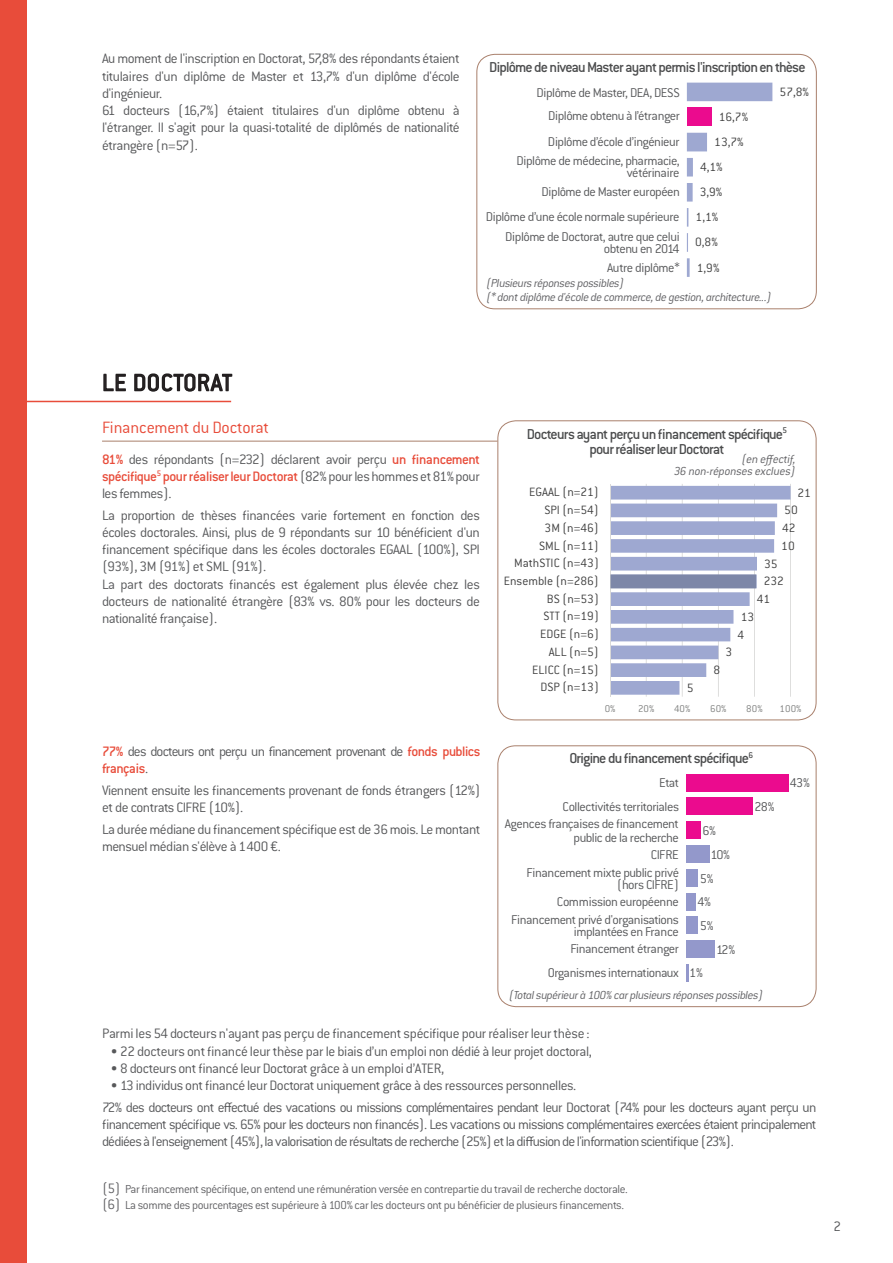
<style>
.page{position:relative;width:893px;height:1263px;background:#fff}
.page>*{position:absolute;margin:0;border:0;box-sizing:border-box;transform-origin:0 0}
.t1{font:300 25.5px "Conduit ITC Pro";letter-spacing:.02em;color:#231f20}
.t2{font:300 18px "Conduit ITC Pro";letter-spacing:-.015em;color:#e84c3a}
.t3{font:500 15.75px/15px "Conduit ITC Pro";letter-spacing:-.055em;color:#4b4c4d;text-align:center}
.t4{font:300 15px/17.2px "Conduit ITC Pro";letter-spacing:-.035em;color:#57585a}
.t5{font:300 15px/17.2px "Conduit ITC Pro";letter-spacing:-.055em;color:#57585a}
.t6{font:300 15px/17.2px "Conduit ITC Pro";letter-spacing:-.06em;color:#57585a}
.t7{font:300 13.95px/12px "Conduit ITC Pro";letter-spacing:-.035em;color:#57585a;text-align:right}
.t8{font:300 13.2px "Conduit ITC Pro";color:#404040}
.t9{font:300 12.75px/16.2px "Conduit ITC Pro";letter-spacing:-.035em;color:#636366}
.t10{font:italic 300 12.75px/12px "Conduit ITC Pro";letter-spacing:-.03em;color:#636366;text-align:right}
.t11{font:300 10.8px "Conduit ITC Pro";letter-spacing:-.005em;color:#7f807f}
.s1{font-weight:500;color:#e84c3a}
.s2{font-size:15px}
</style>
<div class="page">
<div style="left:0;top:0;width:27px;height:1263px;background:#e84c3a"></div>
<hr style="left:26px;top:401px;width:205px;height:1px;background:#e84c3a">
<svg style="left:103px;top:373px;width:23px;height:19px"></svg>
<svg style="left:134px;top:373px;width:99px;height:19px"></svg>
<hr style="left:102px;top:441px;width:395px;height:1px;background:#a9806c">
<hr style="left:646px;top:484px;width:1px;height:213px;background:#d9d9d8">
<hr style="left:682px;top:484px;width:1px;height:213px;background:#d9d9d8">
<hr style="left:718px;top:484px;width:1px;height:213px;background:#d9d9d8">
<hr style="left:754px;top:484px;width:1px;height:213px;background:#d9d9d8">
<hr style="left:790px;top:484px;width:1px;height:213px;background:#d9d9d8">
<hr style="left:610px;top:484px;width:1px;height:213px;background:#d9d9d8">
<div style="left:497px;top:420px;width:319px;height:300px;border:1px solid #a9806c;border-radius:18px"></div>
<svg style="left:610px;top:486px;width:180px;height:209px"></svg>
<div style="left:476px;top:54px;width:341px;height:255px;border:1px solid #a9806c;border-radius:18px"></div>
<svg style="left:687px;top:83px;width:85px;height:194px"></svg>
<div style="left:497px;top:745px;width:319px;height:262px;border:1px solid #a9806c;border-radius:18px"></div>
<div style="left:686px;top:773px;width:102px;height:18px;background:#eb0b8e"></div>
<div style="left:686px;top:797px;width:66px;height:18px;background:#eb0b8e"></div>
<div style="left:686px;top:821px;width:14px;height:18px;background:#eb0b8e"></div>
<svg style="left:686px;top:845px;width:24px;height:18px"></svg>
<svg style="left:686px;top:916px;width:12px;height:18px"></svg>
<svg style="left:686px;top:869px;width:12px;height:41px"></svg>
<svg style="left:686px;top:940px;width:29px;height:18px"></svg>
<svg style="left:686px;top:964px;width:2px;height:18px"></svg>
<p class="t4" style="left:102px;top:50px;width:359px">Au moment de l'inscription en Doctorat, 57,8% des répondants étaient titulaires d'un diplôme de Master et 13,7% d'un diplôme d'école d'ingénieur.<br>61 docteurs (16,7%) étaient titulaires d'un diplôme obtenu à l'étranger. Il s'agit pour la quasi-totalité de diplômés de nationalité étrangère (n=57).</p>
<p class="t3" style="left:489px;top:60px;width:318px">Diplôme de niveau Master ayant permis l'inscription en thèse</p>
<p class="t7" style="left:536px;top:87px;width:145px">Diplôme de Master, DEA, DESS</p>
<p class="t7" style="left:548px;top:110px;width:133px">Diplôme obtenu à l’étranger</p>
<p class="t7" style="left:548px;top:136px;width:133px">Diplôme d’école d’ingénieur</p>
<p class="t7" style="left:516px;top:155px;width:165px">Diplôme de médecine, pharmacie, vétérinaire</p>
<p class="t7" style="left:541px;top:186px;width:140px">Diplôme de Master européen</p>
<p class="t7" style="left:486px;top:211px;width:195px">Diplôme d’une école normale supérieure</p>
<p class="t7" style="left:505px;top:231px;width:176px">Diplôme de Doctorat, autre que celui obtenu en 2014</p>
<p class="t7" style="left:607px;top:262px;width:74px">Autre diplôme*</p>
<p class="t8" style="left:719px;top:110px;width:31px">16,7%</p>
<p class="t8" style="left:714px;top:135px;width:31px">13,7%</p>
<p class="t8" style="left:700px;top:160px;width:24px">4,1%</p>
<p class="t8" style="left:700px;top:185px;width:24px">3,9%</p>
<p class="t8" style="left:696px;top:210px;width:24px">1,1%</p>
<p class="t8" style="left:695px;top:235px;width:24px">0,8%</p>
<p class="t8" style="left:697px;top:260px;width:24px">1,9%</p>
<p class="t10" style="left:486px;top:277px;width:287px;line-height:13.2px;text-align:left">(Plusieurs réponses possibles)<br>(* dont diplôme d'école de commerce, de gestion, architecture...)</p>
<p class="t8" style="left:780px;top:85px;width:31px">57,8%</p>
<h1 class="t1" style="left:102px;top:369px;width:132px">LE DOCTORAT</h1>
<p class="t2" style="left:102px;top:418px;width:168px">Financement du Doctorat</p>
<p class="t4" style="left:102px;top:450px;width:379px;text-align:justify"><span class="s1">81%</span> des répondants (n=232) déclarent avoir perçu <span class="s1">un financement spécifique</span><sup>5</sup> <span class="s1">pour réaliser leur Doctorat</span> (82% pour les hommes et 81% pour les femmes).</p>
<p class="t4" style="left:102px;top:506px;width:379px">La proportion de thèses financées varie fortement en fonction des écoles doctorales. Ainsi, plus de 9 répondants sur 10 bénéficient d'un financement spécifique dans les écoles doctorales EGAAL (100%), SPI (93%), 3M (91%) et SML (91%).<br>La part des doctorats financés est également plus élevée chez les docteurs de nationalité étrangère (83% vs. 80% pour les docteurs de nationalité française).</p>
<p class="t6" style="left:102px;top:743px;width:380px"><span class="s1">77%</span> des docteurs ont perçu un financement provenant de <span class="s1">fonds publics français</span>.</p>
<p class="t4" style="left:102px;top:781px;width:380px">Viennent ensuite les financements provenant de fonds étrangers (12%) et de contrats CIFRE (10%).</p>
<p class="t4" style="left:102px;top:820px;width:380px">La durée médiane du financement spécifique est de 36 mois. Le montant mensuel médian s'élève à 1 400 €.</p>
<p class="t3" style="left:527px;top:426px;width:262px">Docteurs ayant perçu un financement spécifique<sup>5 </sup>pour réaliser leur Doctorat</p>
<p class="t10" style="left:674px;top:453px;width:123px">(en effectif,<br>36 non-réponses exclues)</p>
<p class="t8" style="left:529px;top:485px;width:72px">EGAAL (n=21)</p>
<p class="t8" style="left:797px;top:485px;width:15px">21</p>
<p class="t8" style="left:544px;top:503px;width:56px">SPI (n=54)</p>
<p class="t8" style="left:784px;top:503px;width:15px">50</p>
<p class="t8" style="left:545px;top:520px;width:56px">3M (n=46)</p>
<p class="t8" style="left:782px;top:521px;width:15px">42</p>
<p class="t8" style="left:539px;top:538px;width:61px">SML (n=11)</p>
<p class="t8" style="left:781px;top:539px;width:15px">10</p>
<p class="t8" style="left:514px;top:556px;width:86px">MathSTIC (n=43)</p>
<p class="t8" style="left:764px;top:556px;width:15px">35</p>
<p class="t8" style="left:504px;top:574px;width:97px">Ensemble (n=286)</p>
<p class="t8" style="left:764px;top:574px;width:22px">232</p>
<p class="t8" style="left:547px;top:591px;width:54px">BS (n=53)</p>
<p class="t8" style="left:757px;top:592px;width:15px">41</p>
<p class="t8" style="left:543px;top:609px;width:57px">STT (n=19)</p>
<p class="t8" style="left:741px;top:609px;width:15px">13</p>
<p class="t8" style="left:540px;top:627px;width:60px">EDGE (n=6)</p>
<p class="t8" style="left:738px;top:627px;width:8px">4</p>
<p class="t8" style="left:549px;top:645px;width:52px">ALL (n=5)</p>
<p class="t8" style="left:726px;top:645px;width:8px">3</p>
<p class="t8" style="left:532px;top:662px;width:68px">ELICC (n=15)</p>
<p class="t8" style="left:714px;top:663px;width:8px">8</p>
<p class="t8" style="left:540px;top:680px;width:60px">DSP (n=13)</p>
<p class="t8" style="left:687px;top:680px;width:8px">5</p>
<p class="t11" style="left:605px;top:703px;width:12px">0%</p>
<p class="t11" style="left:638px;top:703px;width:18px">20%</p>
<p class="t11" style="left:674px;top:703px;width:18px">40%</p>
<p class="t11" style="left:710px;top:703px;width:18px">60%</p>
<p class="t11" style="left:746px;top:703px;width:18px">80%</p>
<p class="t11" style="left:780px;top:703px;width:23px">100%</p>
<p class="t3" style="left:569px;top:750px;width:185px">Origine du financement spécifique<sup>6</sup></p>
<p class="t7" style="left:563px;top:771px;width:118px;line-height:23.5px">Etat<br>Collectivités territoriales</p>
<p class="t7" style="left:505px;top:817px;width:175px;line-height:13.5px">Agences françaises de financement public de la recherche</p>
<p class="t7" style="left:527px;top:846px;width:154px;line-height:17.9px">CIFRE<br>Financement mixte public privé</p>
<p class="t7" style="left:617px;top:878px;width:64px">(hors CIFRE)</p>
<p class="t7" style="left:511px;top:914px;width:169px">Financement privé d'organisations implantées en France</p>
<p class="t7" style="left:754px;top:801px;width:22px">28%</p>
<p class="t7" style="left:710px;top:819px;width:21px;line-height:23.9px;text-align:left;text-indent:-8px">6%<br>10%</p>
<p class="t7" style="left:697px;top:866px;width:18px;line-height:23.9px;text-align:left">5%<br>4%<br>5%</p>
<p class="t7" style="left:689px;top:967px;width:15px">1%</p>
<p class="t10" style="left:509px;top:989px;width:256px">(Total supérieur à 100% car plusieurs réponses possibles)</p>
<p class="t7" style="left:557px;top:896px;width:123px">Commission européenne</p>
<p class="t7" style="left:548px;top:936px;width:133px;line-height:24.8px">Financement étranger<br>Organismes internationaux</p>
<p class="t7" style="left:716px;top:944px;width:21px">12%</p>
<p class="t7" style="left:790px;top:777px;width:21px">43%</p>
<p class="t4" style="left:102px;top:1025px;width:489px">Parmi les 54 docteurs n'ayant pas perçu de financement spécifique pour réaliser leur thèse :</p>
<p class="t4" style="left:111px;top:1042px;width:483px">• 22 docteurs ont financé leur thèse par le biais d’un emploi non dédié à leur projet doctoral,</p>
<p class="t4" style="left:111px;top:1059px;width:335px">• 8 docteurs ont financé leur Doctorat grâce à un emploi d’ATER,</p>
<p class="t4" style="left:102px;top:1075px;width:716px;line-height:21.5px;text-indent:9px">• 13 individus ont financé leur Doctorat uniquement grâce à des ressources personnelles.<br>72% des docteurs ont effectué des vacations ou missions complémentaires pendant leur Doctorat (74% pour les docteurs ayant perçu un</p>
<p class="t5" style="left:102px;top:1115px;width:716px">financement spécifique vs. 65% pour les docteurs non financés). Les vacations ou missions complémentaires exercées étaient principalement dédiées à l'enseignement (45%), la valorisation de résultats de recherche (25%) et la diffusion de l'information scientifique (23%).</p>
<p class="t9" style="left:102px;top:1181px;width:527px"><span class="s2">(5)</span> Par financement spécifique, on entend une rémunération versée en contrepartie du travail de recherche doctorale. <span class="s2">(6)</span> La somme des pourcentages est supérieure à 100% car les docteurs ont pu bénéficier de plusieurs financements.</p>
<p class="t4" style="left:833px;top:1218px;width:9px">2</p>
</div>
